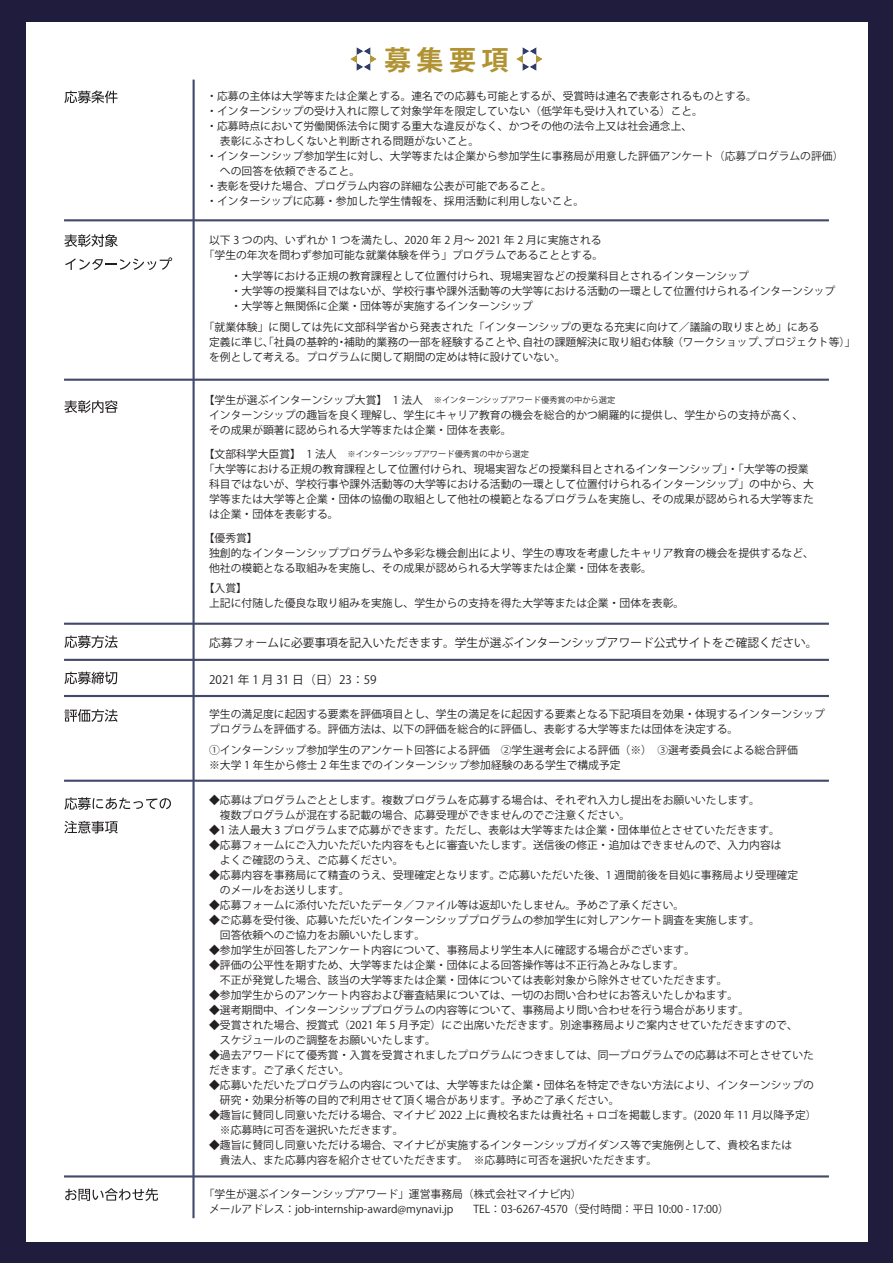
<style>
.page{position:relative;width:893px;height:1263px;background:#1f1c3d}
.page>*{position:absolute;margin:0;border:0;box-sizing:border-box;transform-origin:0 0}
.t1{font:700 27px "Koz Go Pr 6 N";color:#b19334}
.t2{font:11.7px "Koz Go Pr 6 N";color:#231f20}
.t3{font:10.8px/15px "Koz Go Pr 6 N";color:#231f20}
.t4{font:8.25px "Koz Go Pr 6 N";color:#231f20}
.s1{font-size:8.25px}
.s2{font-size:10.8px}
</style>
<div class="page">
<div style="left:26px;top:21px;width:841px;height:1220px;background:#fff"></div>
<svg style="left:64px;top:91px;width:54px;height:12px"></svg>
<svg style="left:64px;top:234px;width:54px;height:13px"></svg>
<svg style="left:65px;top:257px;width:107px;height:13px"></svg>
<svg style="left:64px;top:400px;width:54px;height:13px"></svg>
<svg style="left:64px;top:635px;width:54px;height:13px"></svg>
<svg style="left:64px;top:672px;width:53px;height:12px"></svg>
<svg style="left:65px;top:709px;width:53px;height:13px"></svg>
<svg style="left:64px;top:797px;width:107px;height:13px"></svg>
<svg style="left:64px;top:821px;width:54px;height:12px"></svg>
<svg style="left:65px;top:1188px;width:93px;height:13px"></svg>
<hr style="left:64px;top:219px;width:765px;height:2px;background:#414a6a">
<hr style="left:64px;top:379px;width:765px;height:2px;background:#414a6a">
<hr style="left:64px;top:623px;width:765px;height:2px;background:#414a6a">
<hr style="left:64px;top:659px;width:765px;height:2px;background:#414a6a">
<hr style="left:64px;top:695px;width:765px;height:2px;background:#414a6a">
<hr style="left:64px;top:780px;width:765px;height:2px;background:#414a6a">
<hr style="left:64px;top:1175px;width:765px;height:2px;background:#414a6a">
<hr style="left:192px;top:80px;width:3px;height:1138px;background:#414a6a">
<img style="left:516px;top:48px;width:27px;height:23px">
<img style="left:350px;top:48px;width:26px;height:23px">
<h1 class="t1" style="left:384px;top:45px;width:126px">募集要項</h1>
<p class="t3" style="left:206px;top:89px;width:639px">・ 応募の主体は大学等または企業とする。連名での応募も可能とするが、受賞時は連名で表彰されるものとする。<br>・ インターンシップの受け入れに際して対象学年を限定していない（低学年も受け入れている）こと。<br>・ 応募時点において労働関係法令に関する重大な違反がなく、かつその他の法令上又は社会通念上、<br>　表彰にふさわしくないと判断される問題がないこと。<br>・ インターンシップ参加学生に対し、大学等または企業から参加学生に事務局が用意した評価アンケート（応募プログラムの評価）　への回答を依頼できること。<br>・ 表彰を受けた場合、プログラム内容の詳細な公表が可能であること。<br>・ インターシップに応募・参加した学生情報を、採用活動に利用しないこと。</p>
<p class="t3" style="left:204px;top:232px;width:401px;text-align:center">以下 3 つの内、いずれか 1 つを満たし、2020 年 2 月～ 2021 年 2 月に実施される「学生の年次を問わず参加可能な就業体験を伴う」プログラムであることとする。</p>
<p class="t3" style="left:209px;top:268px;width:628px">　　・ 大学等における正規の教育課程として位置付けられ、現場実習などの授業科目とされるインターンシップ<br>　　・ 大学等の授業科目ではないが、学校行事や課外活動等の大学等における活動の一環として位置付けられるインターンシップ　　・ 大学等と無関係に企業・団体等が実施するインターンシップ</p>
<p class="t3" style="left:209px;top:319px;width:648px;text-indent:-5px">「就業体験」に関しては先に文部科学省から発表された「インターンシップの更なる充実に向けて／議論の取りまとめ」にある<br>定義に準じ、「社員の基幹的・補助的業務の一部を経験することや、自社の課題解決に取り組む体験（ワークショップ、プロジェクト等）」を例として考える。プログラムに関して期間の定めは特に設けていない。</p>
<p class="t3" style="left:209px;top:393px;width:595px;text-indent:-5px">【学生が選ぶインターンシップ大賞】　1 法人　<span class="s1">※インターンシップアワード優秀賞の中から選定<br></span>インターンシップの趣旨を良く理解し、学生にキャリア教育の機会を総合的かつ網羅的に提供し、学生からの支持が高く、その成果が顕著に認められる大学等または企業・団体を表彰。</p>
<p class="t4" style="left:204px;top:449px;width:327px"><span class="s2">【文部科学大臣賞】　1 法人　</span>※インターンシップアワード優秀賞の中から選定</p>
<p class="t3" style="left:209px;top:462px;width:606px;text-indent:-5px">「大学等における正規の教育課程として位置付けられ、現場実習などの授業科目とされるインターンシップ」・「大学等の授業科目ではないが、学校行事や課外活動等の大学等における活動の一環として位置付けられるインターンシップ」の中から、大学等または大学等と企業・団体の協働の取組として他社の模範となるプログラムを実施し、その成果が認められる大学等または企業・団体を表彰する。</p>
<p class="t3" style="left:209px;top:530px;width:606px;text-indent:-5px">【優秀賞】<br>独創的なインターンシッププログラムや多彩な機会創出により、学生の専攻を考慮したキャリア教育の機会を提供するなど、他社の模範となる取組みを実施し、その成果が認められる大学等または企業・団体を表彰。</p>
<p class="t3" style="left:209px;top:581px;width:477px;text-indent:-5px">【入賞】<br>上記に付随した優良な取り組みを実施し、学生からの支持を得た大学等または企業・団体を表彰。</p>
<p class="t2" style="left:209px;top:636px;width:610px">応募フォームに必要事項を記入いただきます。学生が選ぶインターンシップアワード公式サイトをご確認ください。</p>
<p class="t2" style="left:209px;top:673px;width:169px">2021 年 1 月 31 日（日）23：59</p>
<p class="t3" style="left:209px;top:706px;width:617px">学生の満足度に起因する要素を評価項目とし、学生の満足をに起因する要素となる下記項目を効果・体現するインターンシッププログラムを評価する。評価方法は、以下の評価を総合的に評価し、表彰する大学等または団体を決定する。</p>
<p class="t3" style="left:209px;top:742px;width:590px">①インターンシップ参加学生のアンケート回答による評価　②学生選考会による評価（※）　③選考委員会による総合評価※大学 1 年生から修士 2 年生までのインターンシップ参加経験のある学生で構成予定</p>
<p class="t3" style="left:209px;top:792px;width:552px">◆応募はプログラムごととします。複数プログラムを応募する場合は、それぞれ入力し提出をお願いいたします。　複数プログラムが混在する記載の場合、応募受理ができませんのでご注意ください。</p>
<p class="t3" style="left:209px;top:822px;width:572px">◆1 法人最大 3 プログラムまで応募ができます。ただし、表彰は大学等または企業・団体単位とさせていただきます。</p>
<p class="t3" style="left:209px;top:837px;width:574px">◆応募フォームにご入力いただいた内容をもとに審査いたします。送信後の修正・追加はできませんので、入力内容は　よくご確認のうえ、ご応募ください。</p>
<p class="t3" style="left:209px;top:867px;width:590px">◆応募内容を事務局にて精査のうえ、受理確定となります。ご応募いただいた後、1 週間前後を目処に事務局より受理確定　のメールをお送りします。</p>
<p class="t3" style="left:209px;top:897px;width:477px">◆応募フォームに添付いただいたデータ／ファイル等は返却いたしません。予めご了承ください。</p>
<p class="t3" style="left:209px;top:912px;width:552px">◆ご応募を受付後、応募いただいたインターンシッププログラムの参加学生に対しアンケート調査を実施します。　回答依頼へのご協力をお願いいたします。</p>
<p class="t3" style="left:209px;top:942px;width:487px">◆参加学生が回答したアンケート内容について、事務局より学生本人に確認する場合がございます。</p>
<p class="t3" style="left:209px;top:957px;width:520px">◆評価の公平性を期すため、大学等または企業・団体による回答操作等は不正行為とみなします。<br>　不正が発覚した場合、該当の大学等または企業・団体については表彰対象から除外させていただきます。</p>
<p class="t3" style="left:209px;top:987px;width:531px">◆参加学生からのアンケート内容および審査結果については、一切のお問い合わせにお答えいたしかねます。</p>
<p class="t3" style="left:209px;top:1002px;width:541px">◆選考期間中、インターンシッププログラムの内容等について、事務局より問い合わせを行う場合があります。</p>
<p class="t3" style="left:209px;top:1017px;width:590px">◆受賞された場合、授賞式（2021 年 5 月予定）にご出席いただきます。別途事務局よりご案内させていただきますので、　スケジュールのご調整をお願いいたします。</p>
<p class="t3" style="left:209px;top:1047px;width:606px">◆過去アワードにて優秀賞・入賞を受賞されましたプログラムにつきましては、同一プログラムでの応募は不可とさせていただきます。ご了承ください。</p>
<p class="t3" style="left:209px;top:1077px;width:606px">◆応募いただいたプログラムの内容については、大学等または企業・団体名を特定できない方法により、インターンシップの　研究・効果分析等の目的で利用させて頂く場合があります。予めご了承ください。</p>
<p class="t3" style="left:209px;top:1107px;width:609px">◆趣旨に賛同し同意いただける場合、マイナビ 2022 上に貴校名または貴社名 + ロゴを掲載します。(2020 年 11 月以降予定）　※応募時に可否を選択いただきます。</p>
<p class="t3" style="left:209px;top:1137px;width:585px">◆趣旨に賛同し同意いただける場合、マイナビが実施するインターンシップガイダンス等で実施例として、貴校名または　貴法人、また応募内容を紹介させていただきます。　※応募時に可否を選択いただきます。</p>
<p class="t3" style="left:209px;top:1186px;width:374px;text-indent:-5px">「学生が選ぶインターンシップアワード」運営事務局（株式会社マイナビ内）メールアドレス ： job-internship-award@mynavi.jp</p>
<p class="t3" style="left:474px;top:1201px;width:257px">TEL ：03-6267-4570（受付時間：平日 10:00 - 17:00）</p>
</div>
